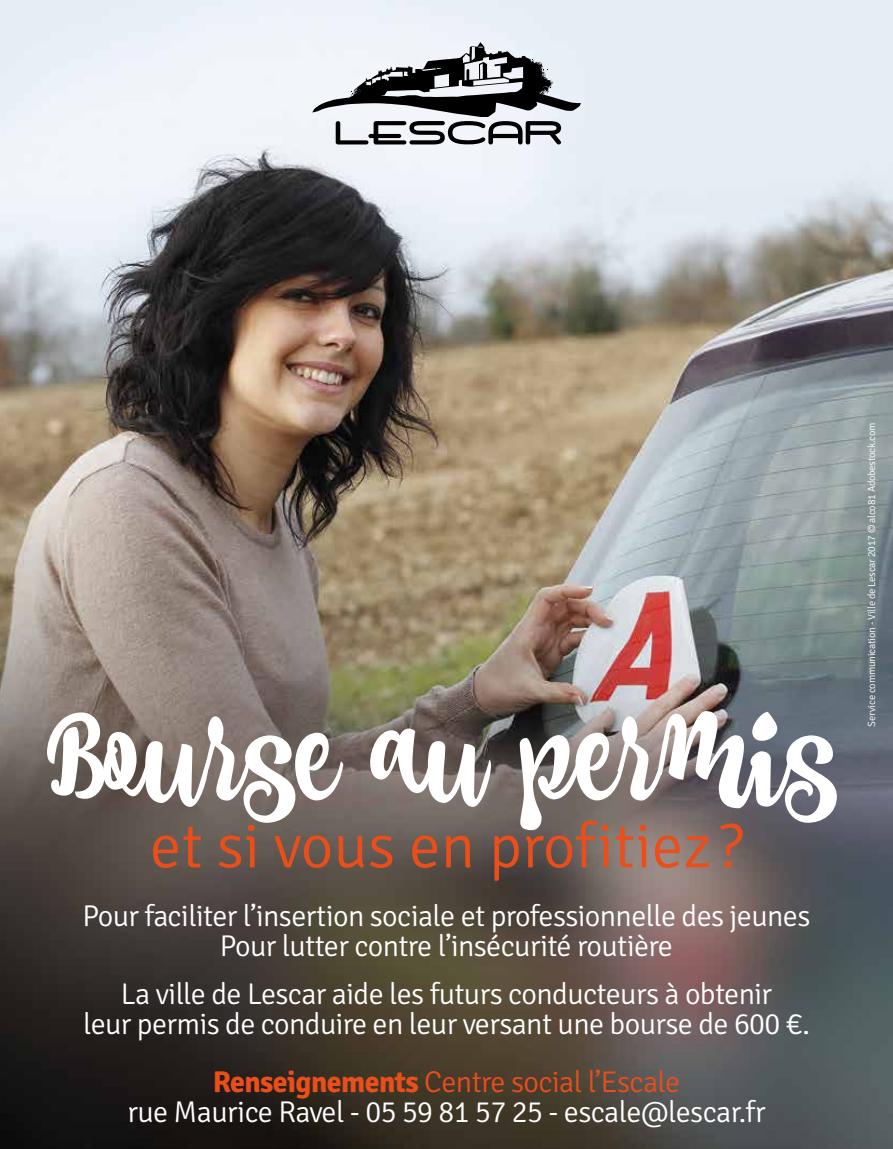
<style>
.page{position:relative;width:893px;height:1149px;background:#fff}
.page>*{position:absolute;margin:0;border:0;box-sizing:border-box;transform-origin:0 0}
.t1{font:150px "Coffe Break Script 1";color:#fff}
.t2{font:300 63px "Signika";color:#e94e1b}
.t3{font:300 30px/30px "Signika";letter-spacing:-.02em;color:#fff;text-align:center}
.t4{font:300 10.5px "Signika";letter-spacing:-.02em;color:#fff}
.s1{font-weight:700;color:#e94e1b}
.s2{color:#e94e1b}
</style>
<div class="page">
<img style="left:0;top:0;width:893px;height:1148px">
<svg style="left:312px;top:42px;width:269px;height:102px"></svg>
<h1 class="t1" style="left:55px;top:636px;width:785px">Bourse au permis</h1>
<h2 class="t2" style="left:150px;top:811px;width:595px">et si vous en profitiez ?</h2>
<p class="t3" style="left:83px;top:900px;width:729px">Pour faciliter l’insertion sociale et professionnelle des jeunes<br>Pour lutter contre l’insécurité routière</p>
<p class="t3" style="left:83px;top:978px;width:728px">La ville de Lescar aide les futurs conducteurs à obtenir<br>leur permis de conduire en leur versant une bourse de 600 €.</p>
<p class="t3" style="left:127px;top:1067px;width:640px"><span class="s1">Renseignements</span> <span class="s2">Centre social l’Escale<br></span>rue Maurice Ravel - 05 59 81 57 25 - escale@lescar.fr</p>
<p class="t4" style="left:866px;top:726px;width:305px;rotate:-90deg">Service communication - Ville de Lescar 2017 © alco81 Adobestock.com</p>
</div>
